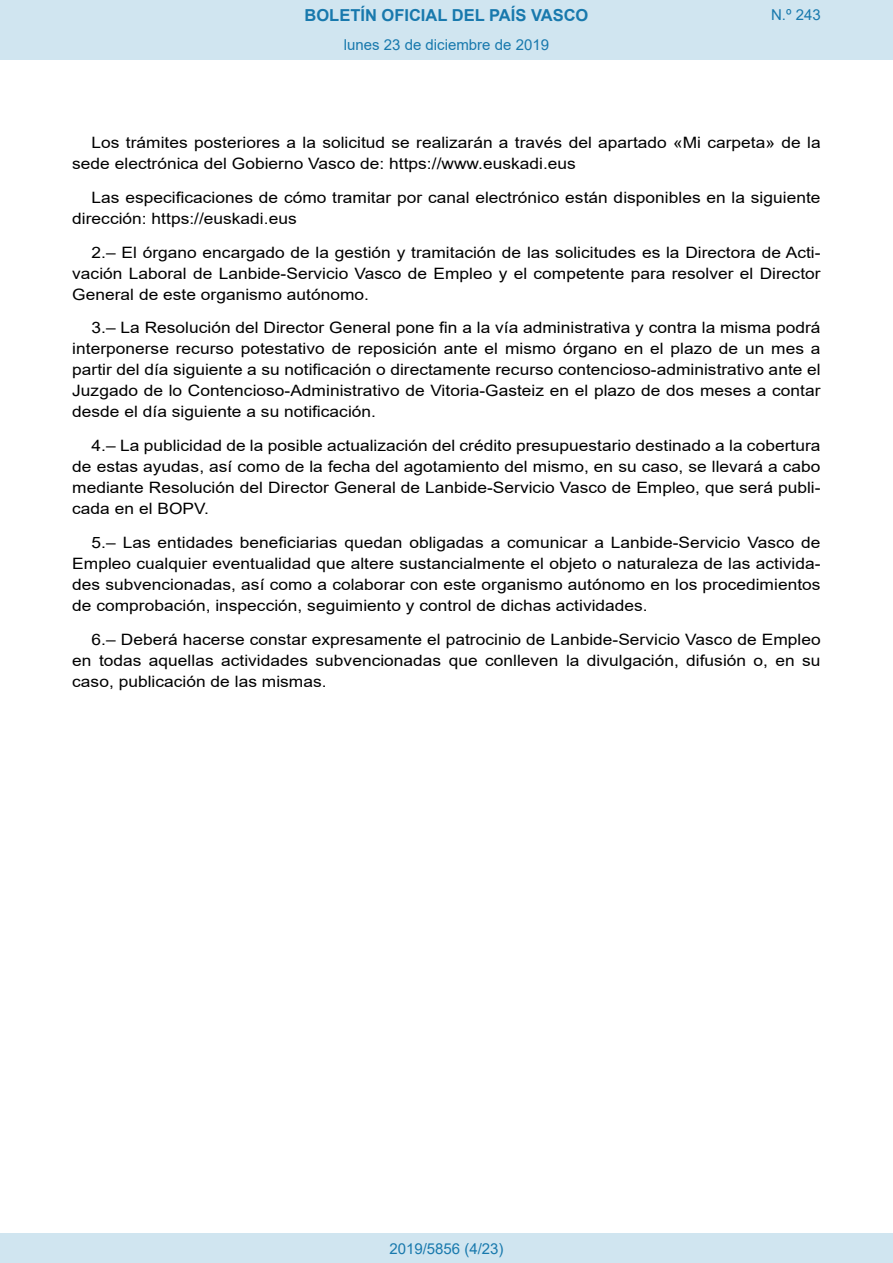
<style>
.page{position:relative;width:893px;height:1263px;background:#fff}
.page>*{position:absolute;margin:0;border:0;box-sizing:border-box;transform-origin:0 0}
.t1{font:700 16.5px "Arial";color:#1879ad}
.BOPVDetalle{font:15.6px/21px "Arial";color:#000;text-align:justify;scale:1.11 1}
.Paginacion_Centro{font:15px "Arial";color:#1879ad}
</style>
<div class="page">
<div style="left:0;top:0;width:893px;height:60px;background:#d0e5f0"></div>
<div style="left:0;top:1233px;width:893px;height:30px;background:#d0e5f0"></div>
<p class="t1" style="left:305px;top:3px;width:285px">BOLETÍN OFICIAL DEL PAÍS VASCO</p>
<p class="Paginacion_Centro" style="left:344px;top:35px;width:207px">lunes 23 de diciembre de 2019</p>
<p class="Paginacion_Centro" style="left:771px;top:5px;width:51px">N.º 243</p>
<p class="BOPVDetalle" style="left:72px;top:132px;width:676px;text-indent:19px">Los trámites posteriores a la solicitud se realizarán a través del apartado «Mi carpeta» de la sede electrónica del Gobierno Vasco de: https://www.euskadi.eus</p>
<p class="BOPVDetalle" style="left:72px;top:187px;width:676px;text-indent:19px">Las especificaciones de cómo tramitar por canal electrónico están disponibles en la siguiente dirección: https://euskadi.eus</p>
<p class="BOPVDetalle" style="left:72px;top:242px;width:676px;text-indent:19px">2.– El órgano encargado de la gestión y tramitación de las solicitudes es la Directora de Acti&shy;vación Laboral de Lanbide-Servicio Vasco de Empleo y el competente para resolver el Director General de este organismo autónomo.</p>
<p class="BOPVDetalle" style="left:72px;top:317px;width:676px;text-indent:19px">3.– La Resolución del Director General pone fin a la vía administrativa y contra la misma podrá interponerse recurso potestativo de reposición ante el mismo órgano en el plazo de un mes a partir del día siguiente a su notificación o directamente recurso contencioso-administrativo ante el Juzgado de lo Contencioso-Administrativo de Vitoria-Gasteiz en el plazo de dos meses a contar desde el día siguiente a su notificación.</p>
<p class="BOPVDetalle" style="left:72px;top:435px;width:676px;text-indent:19px">4.– La publicidad de la posible actualización del crédito presupuestario destinado a la cobertura de estas ayudas, así como de la fecha del agotamiento del mismo, en su caso, se llevará a cabo mediante Resolución del Director General de Lanbide-Servicio Vasco de Empleo, que será publi&shy;cada en el BOPV.</p>
<p class="BOPVDetalle" style="left:72px;top:532px;width:676px;text-indent:19px">5.– Las entidades beneficiarias quedan obligadas a comunicar a Lanbide-Servicio Vasco de Empleo cualquier eventualidad que altere sustancialmente el objeto o naturaleza de las activida&shy;des subvencionadas, así como a colaborar con este organismo autónomo en los procedimientos de comprobación, inspección, seguimiento y control de dichas actividades.</p>
<p class="BOPVDetalle" style="left:72px;top:629px;width:676px;text-indent:19px">6.– Deberá hacerse constar expresamente el patrocinio de Lanbide-Servicio Vasco de Empleo en todas aquellas actividades subvencionadas que conlleven la divulgación, difusión o, en su caso, publicación de las mismas.</p>
<p class="Paginacion_Centro" style="left:389px;top:1238px;width:116px">2019/5856 (4/23)</p>
</div>
